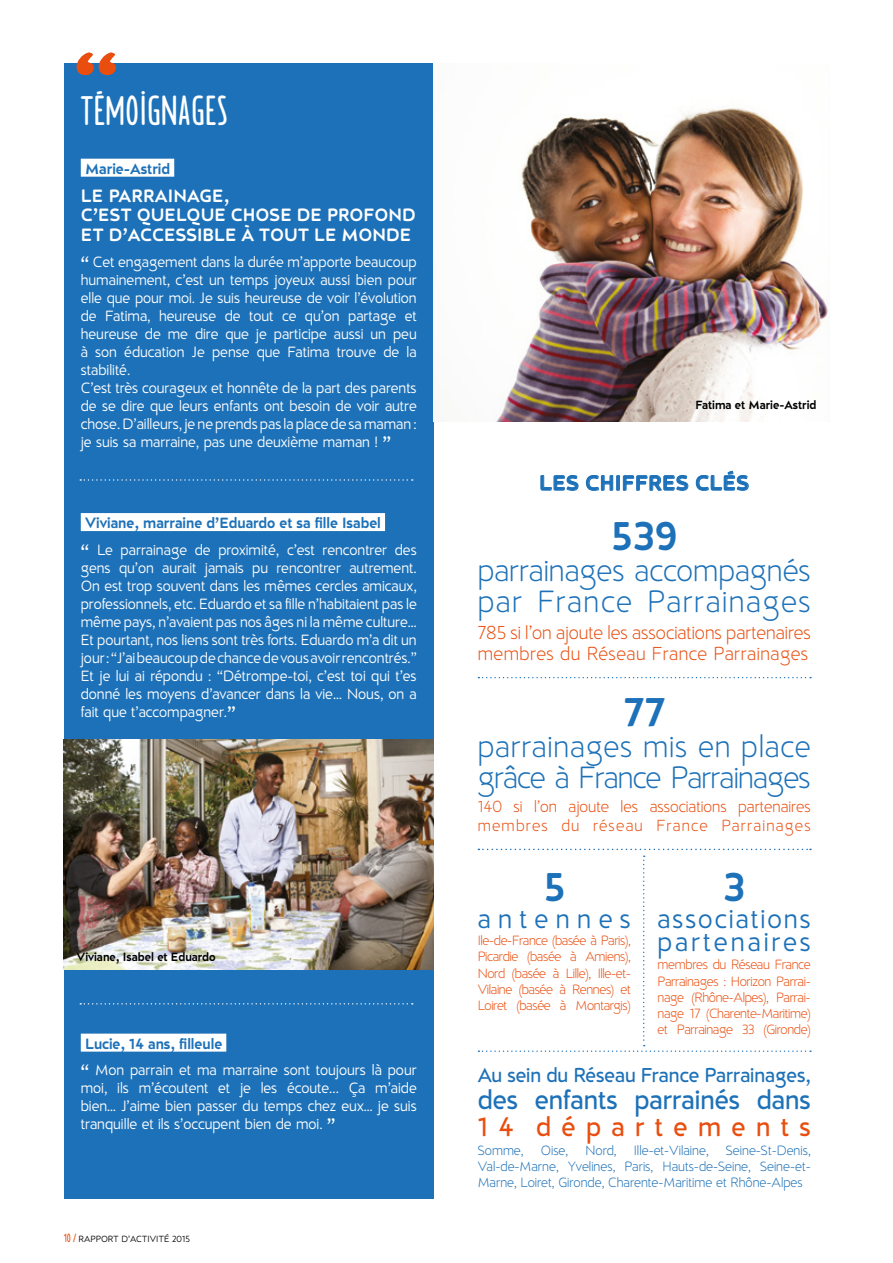
<style>
.page{position:relative;width:893px;height:1263px;background:#fff}
.page>*{position:absolute;margin:0;border:0;box-sizing:border-box;transform-origin:0 0}
.t1{font:42px "Borden";color:#fff}
.t2{font:700 40.5px "D Hanna Soft";color:#1d71b8}
.t3{font:300 31.05px/31px "D Hanna Soft";letter-spacing:-.025em;color:#1d71b8}
.t4{font:300 31.05px/31px "D Hanna Soft";color:#1d71b8}
.t5{font:27px/23px "D Hanna Soft";letter-spacing:.075em;color:#1d71b8}
.t6{font:27px "D Hanna Soft";color:#1d71b8}
.t7{font:27px "D Hanna Soft";letter-spacing:.385em;color:#e94e0f}
.t8{font:27px "D Hanna Soft";letter-spacing:.27em;color:#1d71b8}
.t9{font:700 21px "D Hanna Soft";letter-spacing:.02em;color:#1d71b8}
.t10{font:20.25px "D Hanna Soft";color:#1d71b8}
.t11{font:300 18.9px/21.6px "D Hanna Soft";color:#e94e0f}
.t12{font:700 18px/19.5px "D Hanna Soft";color:#fff}
.t13{font:300 16.2px/18.9px "D Hanna Soft";color:#e94e0f}
.t14{font:15px/18px "D Hanna Soft";color:#fff}
.t15{font:700 15px "D Hanna Soft";color:#1d71b8}
.t16{font:300 13.5px/16.2px "D Hanna Soft";letter-spacing:-.025em;color:#e94e0f;text-align:justify}
.t17{font:300 13.5px/16.2px "D Hanna Soft";color:#1d71b8;text-align:justify}
.t18{font:700 12px "D Hanna Soft";color:#000}
.t19{font:9px "D Hanna Soft";color:#000}
.s1{font-weight:700}
.s2{font-weight:700;color:#1d71b8}
.s3{font-family:"Borden";font-size:12px;color:#e94e0f}
</style>
<div class="page">
<svg style="left:540px;top:475px;width:39px;height:16px"></svg>
<svg style="left:586px;top:475px;width:27px;height:16px"></svg>
<div style="left:616px;top:475px;width:4px;height:16px;border:1px solid #1d71b8"></div>
<svg style="left:623px;top:475px;width:65px;height:16px"></svg>
<svg style="left:696px;top:471px;width:53px;height:20px"></svg>
<div style="left:64px;top:64px;width:370px;height:1135px;background:#1d71b8"></div>
<div style="left:81px;top:159px;width:93px;height:18px;background:#fff"></div>
<div style="left:81px;top:513px;width:304px;height:18px;background:#fff"></div>
<div style="left:81px;top:1033px;width:145px;height:18px;background:#fff"></div>
<svg style="left:478px;top:677px;width:333px;height:1px"></svg>
<svg style="left:478px;top:849px;width:333px;height:203px"></svg>
<svg style="left:77px;top:52px;width:39px;height:23px"></svg>
<img style="left:64px;top:739px;width:370px;height:230px">
<img style="left:496px;top:108px;width:332px;height:314px">
<svg style="left:80px;top:479px;width:333px;height:2px"></svg>
<svg style="left:80px;top:1003px;width:333px;height:1px"></svg>
<h1 class="t1" style="left:81px;top:84px;width:148px">TÉMOIGNAGES</h1>
<p class="t15" style="left:85px;top:159px;width:86px">Marie-Astrid</p>
<p class="t12" style="left:81px;top:186px;width:336px">LE PARRAINAGE,<br>C’EST QUELQUE CHOSE DE PROFOND<br>ET D’ACCESSIBLE À TOUT LE MONDE</p>
<p class="t14" style="left:81px;top:253px;width:337px"><span class="s1">“</span> Cet engagement dans la durée m’apporte beaucoup humainement, c’est un temps joyeux aussi bien pour elle que pour moi. Je suis heureuse de voir l’évolution de Fatima, heureuse de tout ce qu’on partage et heureuse de me dire que je participe aussi un peu à son éducation Je pense que Fatima trouve de la stabilité.<br>C’est très courageux et honnête de la part des parents de se dire que leurs enfants ont besoin de voir autre chose. D’ailleurs, je ne prends pas la place de sa maman : je suis sa marraine, pas une deuxième maman ! <span class="s1">”</span></p>
<p class="t14" style="left:81px;top:510px;width:337px;line-height:26.5px"><span class="s2">Viviane, marraine d’Eduardo et sa fille Isabel<br></span><span class="s1">“</span> Le parrainage de proximité, c’est rencontrer des</p>
<p class="t14" style="left:81px;top:559px;width:337px;text-align:justify">gens qu’on aurait jamais pu rencontrer autrement.<br>On est trop souvent dans les mêmes cercles amicaux, professionnels, etc. Eduardo et sa fille n’habitaient pas le même pays, n’avaient pas nos âges ni la même culture… Et pourtant, nos liens sont très forts. Eduardo m’a dit un jour : “J’ai beaucoup de chance de vous avoir rencontrés.” Et je lui ai répondu : “Détrompe-toi, c’est toi qui t’es donné les moyens d’avancer dans la vie… Nous, on a fait que t’accompagner.<span class="s1">”</span></p>
<p class="t18" style="left:77px;top:949px;width:141px">Viviane, Isabel et Eduardo</p>
<p class="t14" style="left:81px;top:1030px;width:337px;line-height:26.5px"><span class="s2">Lucie, 14 ans, filleule<br></span><span class="s1">“</span> Mon parrain et ma marraine sont toujours là pour</p>
<p class="t14" style="left:81px;top:1079px;width:337px;text-align:justify">moi, ils m’écoutent et je les écoute... Ça m’aide bien… J’aime bien passer du temps chez eux… je suis tranquille et ils s’occupent bien de moi. <span class="s1">”</span></p>
<p class="t19" style="left:64px;top:1233px;width:128px"><span class="s3">10 /</span> RAPPORT D’ACTIVITÉ 2015</p>
<p class="t18" style="left:695px;top:397px;width:123px">Fatima et Marie-Astrid</p>
<h3 class="t9" style="left:539px;top:469px;width:211px">LES CHIFFRES CLÉS</h3>
<h2 class="t2" style="left:611px;top:510px;width:68px">539</h2>
<h3 class="t4" style="left:478px;top:555px;width:334px">parrainages accompagnés par France Parrainages</h3>
<p class="t11" style="left:478px;top:622px;width:334px">785 si l’on ajoute les associations partenaires membres du Réseau France Parrainages</p>
<h2 class="t2" style="left:623px;top:685px;width:43px">77</h2>
<h3 class="t3" style="left:478px;top:731px;width:334px">parrainages mis en place grâce à France Parrainages</h3>
<p class="t13" style="left:478px;top:797px;width:334px">140 si l’on ajoute les associations partenaires membres du réseau France Parrainages</p>
<h2 class="t2" style="left:543px;top:860px;width:23px">5</h2>
<h3 class="t8" style="left:478px;top:901px;width:155px">antennes</h3>
<p class="t16" style="left:478px;top:933px;width:155px">Ile-de-France (basée à Paris), Picardie (basée à Amiens), Nord (basée à Lille), Ille-et-Vilaine (basée à Rennes) et Loiret (basée à Montargis)</p>
<h2 class="t2" style="left:723px;top:860px;width:23px">3</h2>
<h3 class="t5" style="left:658px;top:907px;width:155px">associations partenaires</h3>
<p class="t16" style="left:658px;top:957px;width:155px">membres du Réseau France Parrainages : Horizon Parrai&shy;nage (Rhône-Alpes), Parrai&shy;nage 17 (Charente-Maritime) et Parrainage 33 (Gironde)</p>
<h3 class="t10" style="left:478px;top:1062px;width:334px">Au sein du Réseau France Parrainages,</h3>
<h3 class="t6" style="left:478px;top:1082px;width:334px">des enfants parrainés dans</h3>
<h3 class="t7" style="left:478px;top:1109px;width:335px">14 départements</h3>
<p class="t17" style="left:478px;top:1142px;width:47px">Somme,</p>
<p class="t17" style="left:541px;top:1142px;width:29px">Oise,</p>
<p class="t17" style="left:585px;top:1142px;width:33px">Nord,</p>
<p class="t17" style="left:634px;top:1142px;width:76px">Ille-et-Vilaine,</p>
<p class="t17" style="left:478px;top:1142px;width:334px;text-indent:248px">Seine-St-Denis, Val-de-Marne, Yvelines, Paris, Hauts-de-Seine, Seine-et-Marne, Loiret, Gironde, Charente-Maritime et Rhône-Alpes</p>
</div>
